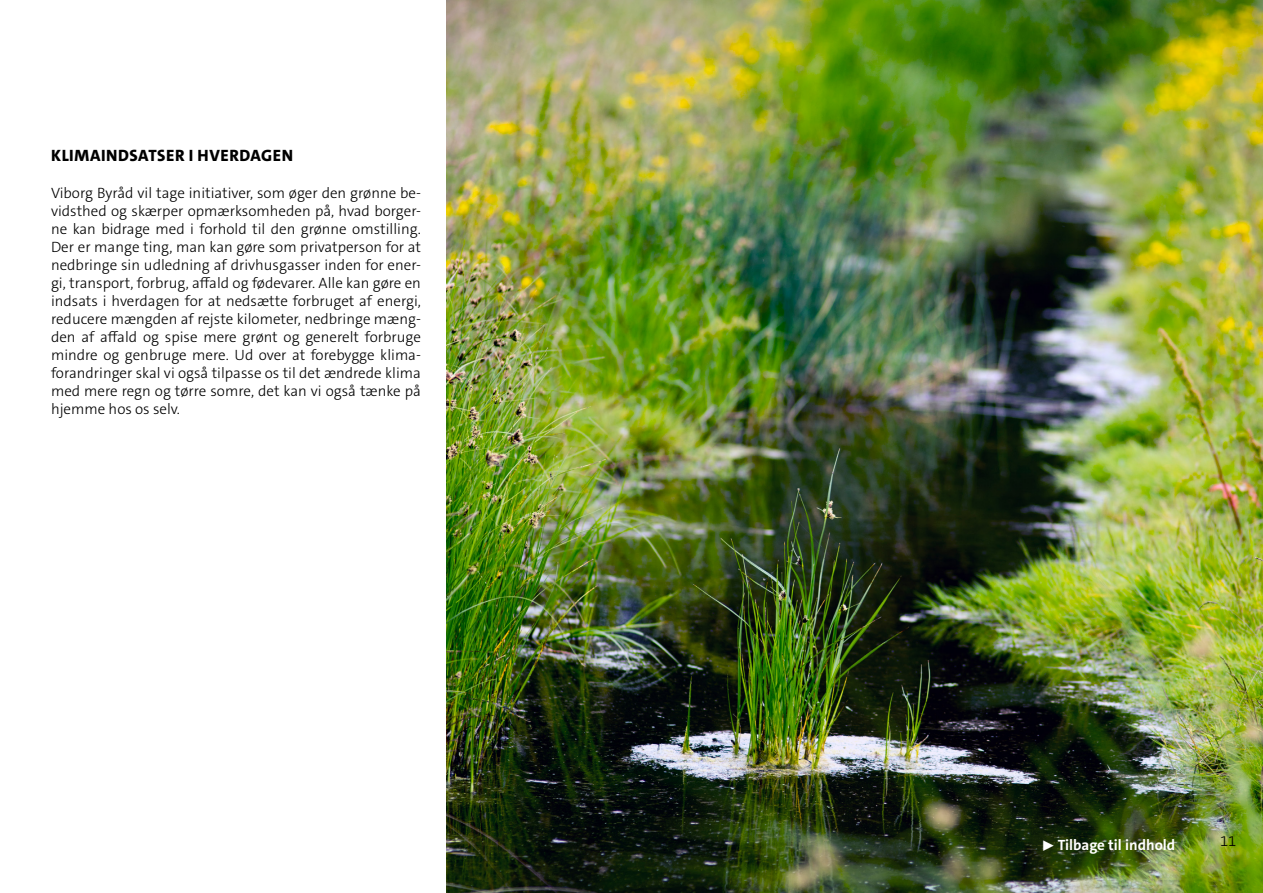
<style>
.page{position:relative;width:1263px;height:893px;background:#fff}
.page>*{position:absolute;margin:0;border:0;box-sizing:border-box;transform-origin:0 0}
.Mellemrubrikker_H3{font:800 16.5px "The Sans C5";letter-spacing:.035em;color:#000}
.Brødtekst_-_P{font:300 15px/18px "The Sans C5";color:#000;text-align:justify}
.Navne_-_P{font:700 15px "The Sans C5";color:#fff}
</style>
<div class="page">
<img style="left:446px;top:0;width:817px;height:893px">
<h3 class="Mellemrubrikker_H3" style="left:51px;top:145px;width:243px">KLIMAINDSATSER I HVERDAGEN</h3>
<p class="Brødtekst_-_P" style="left:51px;top:184px;width:371px">Viborg Byråd vil tage initiativer, som øger den grønne be&shy;vidsthed og skærper opmærksomheden på, hvad borger&shy;ne kan bidrage med i forhold til den grønne omstilling.<br>Der er mange ting, man kan gøre som privatperson for at nedbringe sin udledning af drivhusgasser inden for ener&shy;gi, transport, forbrug, affald og fødevarer. Alle kan gøre en indsats i hverdagen for at nedsætte forbruget af energi, reducere mængden af rejste kilometer, nedbringe mæng&shy;den af affald og spise mere grønt og generelt forbruge mindre og genbruge mere. Ud over at forebygge klima&shy;forandringer skal vi også tilpasse os til det ændrede klima med mere regn og tørre somre, det kan vi også tænke på hjemme hos os selv.</p>
<p class="Navne_-_P" style="left:1040px;top:835px;width:136px">▶ Tilbage til indhold</p>
<p class="Brødtekst_-_P" style="left:1220px;top:832px;width:18px">11</p>
</div>
